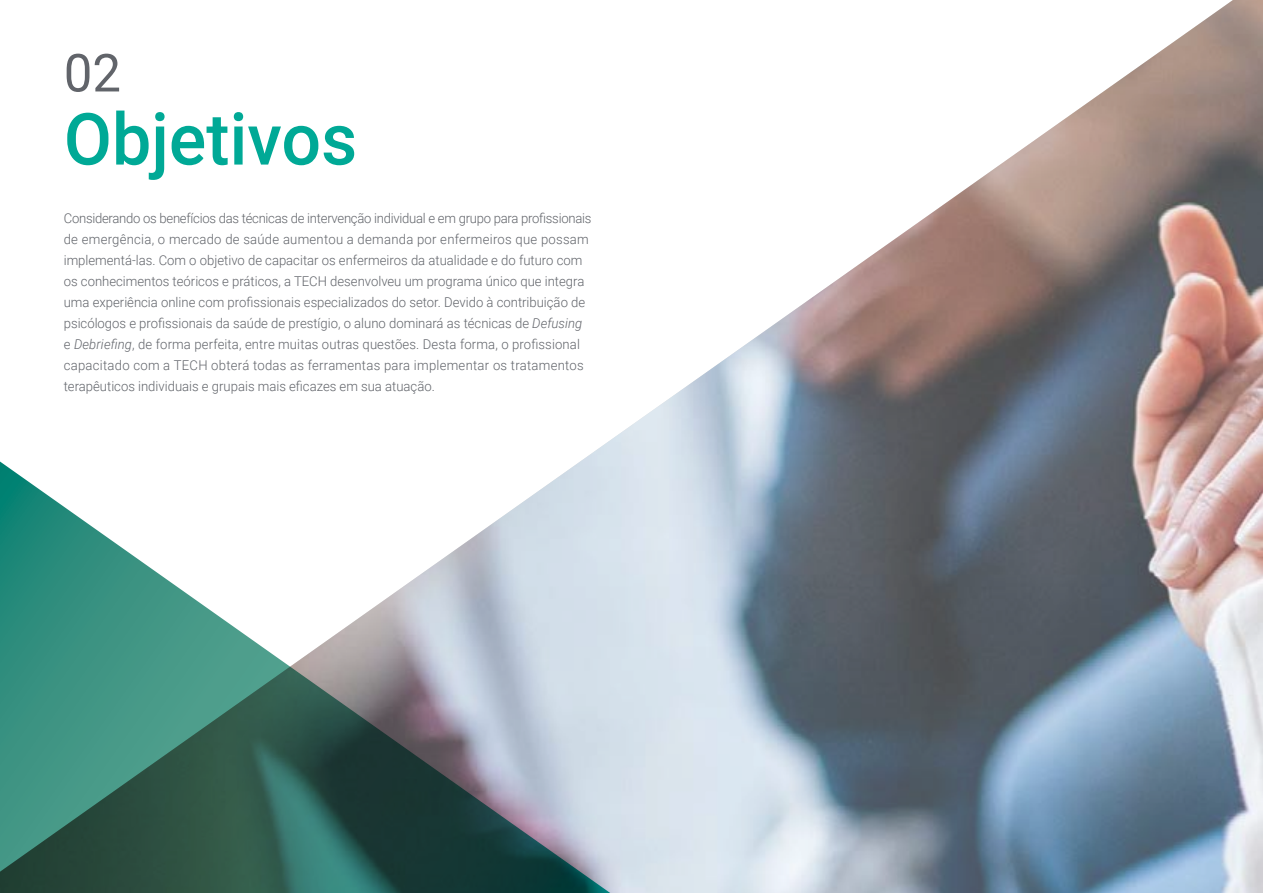
<style>
.page{position:relative;width:1263px;height:893px;background:#fff}
.page>*{position:absolute;margin:0;border:0;box-sizing:border-box;transform-origin:0 0}
.t1{font:500 72px "Roboto";color:#00a996}
.t2{font:52.5px "Roboto";color:#61646a}
.t3{font:300 13.5px/21px "Roboto";color:#61646a}
.s1{font-style:italic}
</style>
<div class="page">
<img style="left:602px;top:0;width:661px;height:893px">
<svg style="left:0;top:446px;width:640px;height:447px"></svg>
<h2 class="t2" style="left:64px;top:36px;width:59px">02</h2>
<h1 class="t1" style="left:64px;top:89px;width:295px">Objetivos</h1>
<p class="t3" style="left:64px;top:207px;width:529px">Considerando os benefícios das técnicas de intervenção individual e em grupo para profissionais de emergência, o mercado de saúde aumentou a demanda por enfermeiros que possam implementá-las. Com o objetivo de capacitar os enfermeiros da atualidade e do futuro com os conhecimentos teóricos e práticos, a TECH desenvolveu um programa único que integra uma experiência online com profissionais especializados do setor. Devido à contribuição de psicólogos e profissionais da saúde de prestígio, o aluno dominará as técnicas de <span class="s1">Defusing </span>e <span class="s1">Debriefing</span>, de forma perfeita, entre muitas outras questões. Desta forma, o profissional capacitado com a TECH obterá todas as ferramentas para implementar os tratamentos terapêuticos individuais e grupais mais eficazes em sua atuação.</p>
</div>
